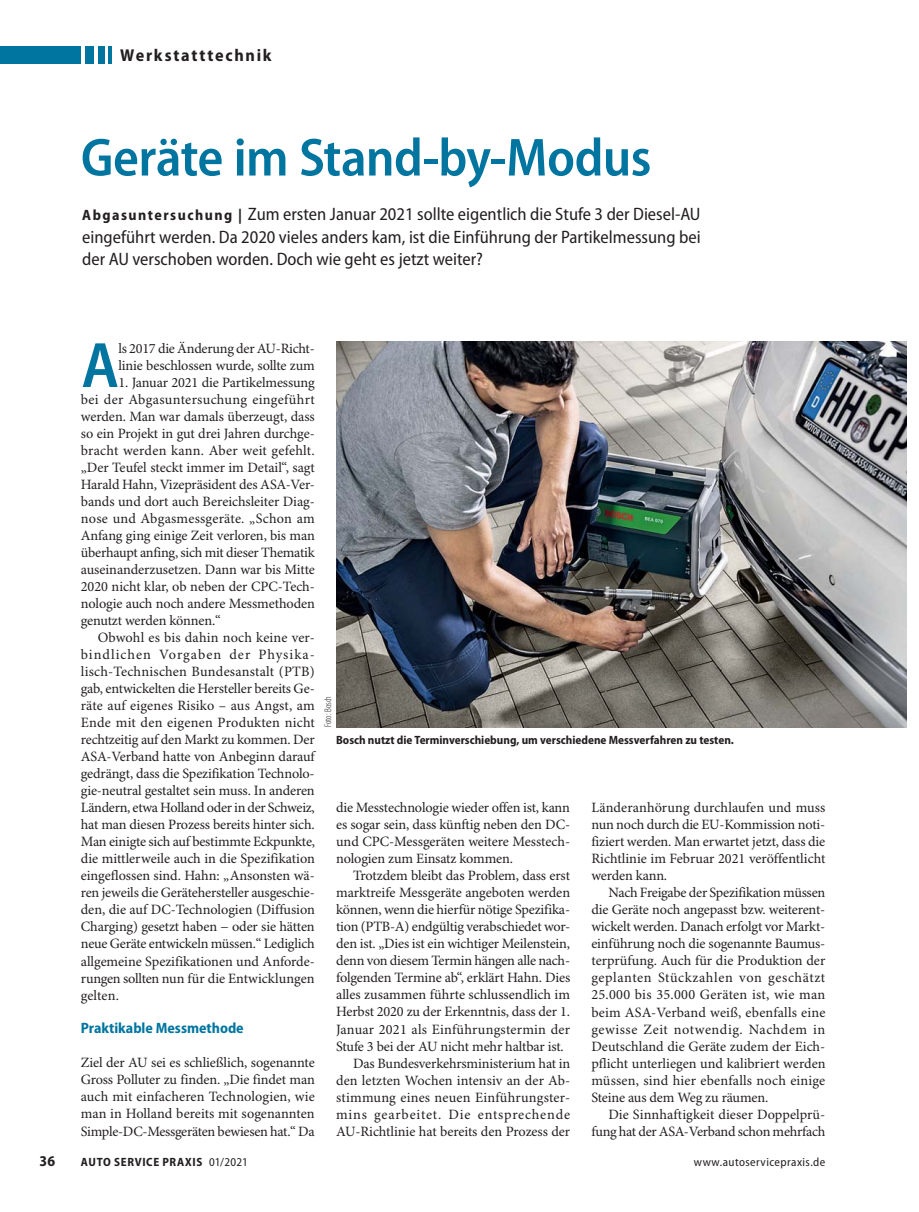
<style>
.page{position:relative;width:919px;height:1212px;background:#fff}
.page>*{position:absolute;margin:0;border:0;box-sizing:border-box;transform-origin:0 0}
.t1{font:600 semi-condensed 64.65px "Myriad Pro";color:#00759f}
.t2{font:600 semi-condensed 54px "Myriad Pro";letter-spacing:-.01em;color:#00759f}
.t3{font:semi-condensed 18px/22.5px "Myriad Pro";color:#231f20;text-align:justify}
.t4{font:700 semi-condensed 17.25px "Myriad Pro";letter-spacing:.1em;color:#231f20}
.t5{font:700 semi-condensed 15px "Myriad Pro";color:#00759f}
.t6{font:700 semi-condensed 15px "Myriad Pro";color:#231f20}
.t7{font:14.25px/17px "Minion Pro";letter-spacing:-.01em;color:#231f20;text-align:justify}
.t8{font:14.25px "Minion Pro";letter-spacing:.015em;color:#231f20}
.t9{font:14.25px "Minion Pro";letter-spacing:.01em;color:#231f20}
.t10{font:14.25px "Minion Pro";letter-spacing:.055em;color:#231f20}
.t11{font:700 semi-condensed 12px "Myriad Pro";color:#231f20}
.t12{font:700 semi-condensed 12px "Myriad Pro";letter-spacing:.055em;color:#231f20}
.t13{font:semi-condensed 12px "Myriad Pro";letter-spacing:.035em;color:#231f20}
.t14{font:300 condensed 9.75px "Myriad Pro";color:#231f20}
.s1{font-weight:700;font-size:15px}
.s2{font-weight:400}
</style>
<div class="page">
<hr style="left:108px;top:47px;width:4px;height:17px;background:#00759f">
<div style="left:85px;top:47px;width:9px;height:17px;background:#00759f"></div>
<div style="left:98px;top:47px;width:6px;height:17px;background:#00759f"></div>
<div style="left:0;top:47px;width:81px;height:17px;background:#00759f"></div>
<img style="left:336px;top:342px;width:570px;height:385px">
<p class="t4" style="left:120px;top:49px;width:153px">Werkstatttechnik</p>
<h2 class="t2" style="left:81px;top:125px;width:572px">Geräte im Stand-by-Modus</h2>
<p class="t3" style="left:82px;top:205px;width:620px"><span class="s1">Abgasuntersuchung |</span> Zum ersten Januar 2021 sollte eigentlich die Stufe 3 der Diesel-AU eingeführt werden. Da 2020 vieles anders kam, ist die Einführung der Partikelmessung bei der AU verschoben worden. Doch wie geht es jetzt weiter?</p>
<h1 class="t1" style="left:81px;top:327px;width:39px">A</h1>
<p class="t7" style="left:118px;top:341px;width:198px">ls 2017 die Änderung der AU-Richt&shy;linie beschlossen wurde, sollte zum</p>
<p class="t7" style="left:81px;top:375px;width:236px;text-indent:38px">1. Januar 2021 die Partikelmessung bei der Abgasuntersuchung eingeführt werden. Man war damals überzeugt, dass so ein Projekt in gut drei Jahren durchge&shy;bracht werden kann. Aber weit gefehlt. „Der Teufel steckt immer im Detail“, sagt Harald Hahn, Vizepräsident des ASA-Ver&shy;bands und dort auch Bereichsleiter Diag&shy;nose und Abgasmessgeräte. „Schon am Anfang ging einige Zeit verloren, bis man überhaupt anfing, sich mit dieser Thematik auseinanderzusetzen. Dann war bis Mitte 2020 nicht klar, ob neben der CPC-Tech&shy;nologie auch noch andere Messmethoden genutzt werden können.“</p>
<p class="t7" style="left:81px;top:630px;width:236px;text-indent:17px">Obwohl es bis dahin noch keine ver&shy;bindlichen Vorgaben der Physika&shy;lisch-Technischen Bundesanstalt (PTB) gab, entwickelten die Hersteller bereits Ge&shy;räte auf eigenes Risiko – aus Angst, am Ende mit den eigenen Produkten nicht rechtzeitig auf den Markt zu kommen. Der ASA-Verband hatte von Anbeginn darauf gedrängt, dass die Spezifikation Technolo&shy;gie-neutral gestaltet sein muss. In anderen Ländern, etwa Holland oder in der Schweiz, hat man diesen Prozess bereits hinter sich.<br>Man einigte sich auf bestimmte Eckpunkte, die mittlerweile auch in die Spezifikation eingeflossen sind. Hahn: „Ansonsten wä&shy;ren jeweils die Gerätehersteller ausgeschie&shy;den, die auf DC-Technologien (Diffusion Charging) gesetzt haben − oder sie hätten neue Geräte entwickeln müssen.“ Lediglich allgemeine Spezifikationen und Anforde&shy;rungen sollten nun für die Entwicklungen gelten.</p>
<p class="t5" style="left:81px;top:1023px;width:164px">Praktikable Messmethode</p>
<p class="t7" style="left:81px;top:1055px;width:235px">Ziel der AU sei es schließlich, sogenannte Gross Polluter zu finden. „Die findet man auch mit einfacheren Technologien, wie man in Holland bereits mit sogenannten Simple-DC-Messgeräten bewiesen hat.“ Da</p>
<p class="t14" style="left:322px;top:727px;width:33px;rotate:-90deg">Foto: Bosch</p>
<p class="t11" style="left:336px;top:736px;width:399px">Bosch nutzt die Terminverschiebung, um verschiedene Messverfahren zu testen.</p>
<p class="t7" style="left:336px;top:800px;width:235px">die Messtechnologie wieder offen ist, kann es sogar sein, dass künftig neben den DC&shy;und CPC-Messgeräten weitere Messtech&shy;nologien zum Einsatz kommen.</p>
<p class="t7" style="left:353px;top:868px;width:218px">Trotzdem bleibt das Problem, dass erst</p>
<p class="t7" style="left:336px;top:885px;width:235px">marktreife Messgeräte angeboten werden</p>
<p class="t7" style="left:336px;top:902px;width:235px">können, wenn die hierfür nötige Spezifika-</p>
<p class="t7" style="left:336px;top:919px;width:235px">tion (PTB-A) endgültig verabschiedet wor-</p>
<p class="t7" style="left:336px;top:936px;width:235px">den ist. „Dies ist ein wichtiger Meilenstein,</p>
<p class="t7" style="left:336px;top:953px;width:235px">denn von diesem Termin hängen alle nach-</p>
<p class="t7" style="left:336px;top:971px;width:236px">folgenden Termine ab“, erklärt Hahn. Dies</p>
<p class="t7" style="left:336px;top:988px;width:235px">alles zusammen führte schlussendlich im</p>
<p class="t7" style="left:336px;top:1005px;width:235px">Herbst 2020 zu der Erkenntnis, dass der 1.</p>
<p class="t8" style="left:336px;top:1023px;width:235px">Januar 2021 als Einführungstermin der</p>
<p class="t7" style="left:336px;top:1039px;width:229px">Stufe 3 bei der AU nicht mehr haltbar ist.</p>
<p class="t7" style="left:353px;top:1056px;width:218px">Das Bundesverkehrsministerium hat in</p>
<p class="t7" style="left:336px;top:1073px;width:235px">den letzten Wochen intensiv an der Ab-</p>
<p class="t9" style="left:336px;top:1091px;width:235px">stimmung eines neuen Einführungster-</p>
<p class="t10" style="left:336px;top:1108px;width:235px">mins gearbeitet. Die entsprechende</p>
<p class="t7" style="left:336px;top:1124px;width:235px">AU-Richtlinie hat bereits den Prozess der</p>
<p class="t7" style="left:591px;top:800px;width:235px">Länderanhörung durchlaufen und muss nun noch durch die EU-Kommission noti&shy;fiziert werden. Man erwartet jetzt, dass die Richtlinie im Februar 2021 veröffentlicht werden kann.</p>
<p class="t7" style="left:591px;top:885px;width:236px;text-indent:17px">Nach Freigabe der Spezifikation müssen die Geräte noch angepasst bzw. weiterent&shy;wickelt werden. Danach erfolgt vor Markt&shy;einführung noch die sogenannte Baumus&shy;terprüfung. Auch für die Produktion der geplanten Stückzahlen von geschätzt 25.000 bis 35.000 Geräten ist, wie man beim ASA-Verband weiß, ebenfalls eine gewisse Zeit notwendig. Nachdem in Deutschland die Geräte zudem der Eich&shy;pflicht unterliegen und kalibriert werden müssen, sind hier ebenfalls noch einige Steine aus dem Weg zu räumen.</p>
<p class="t7" style="left:591px;top:1107px;width:235px;text-align:right">Die Sinnhaftigkeit dieser Doppelprü&shy;fung hat der ASA-Verband schon mehrfach</p>
<p class="t6" style="left:39px;top:1155px;width:17px">36</p>
<p class="t12" style="left:81px;top:1157px;width:168px">AUTO SERVICE PRAXIS <span class="s2">01/2021</span></p>
<p class="t13" style="left:693px;top:1157px;width:133px">www.autoservicepraxis.de</p>
</div>
